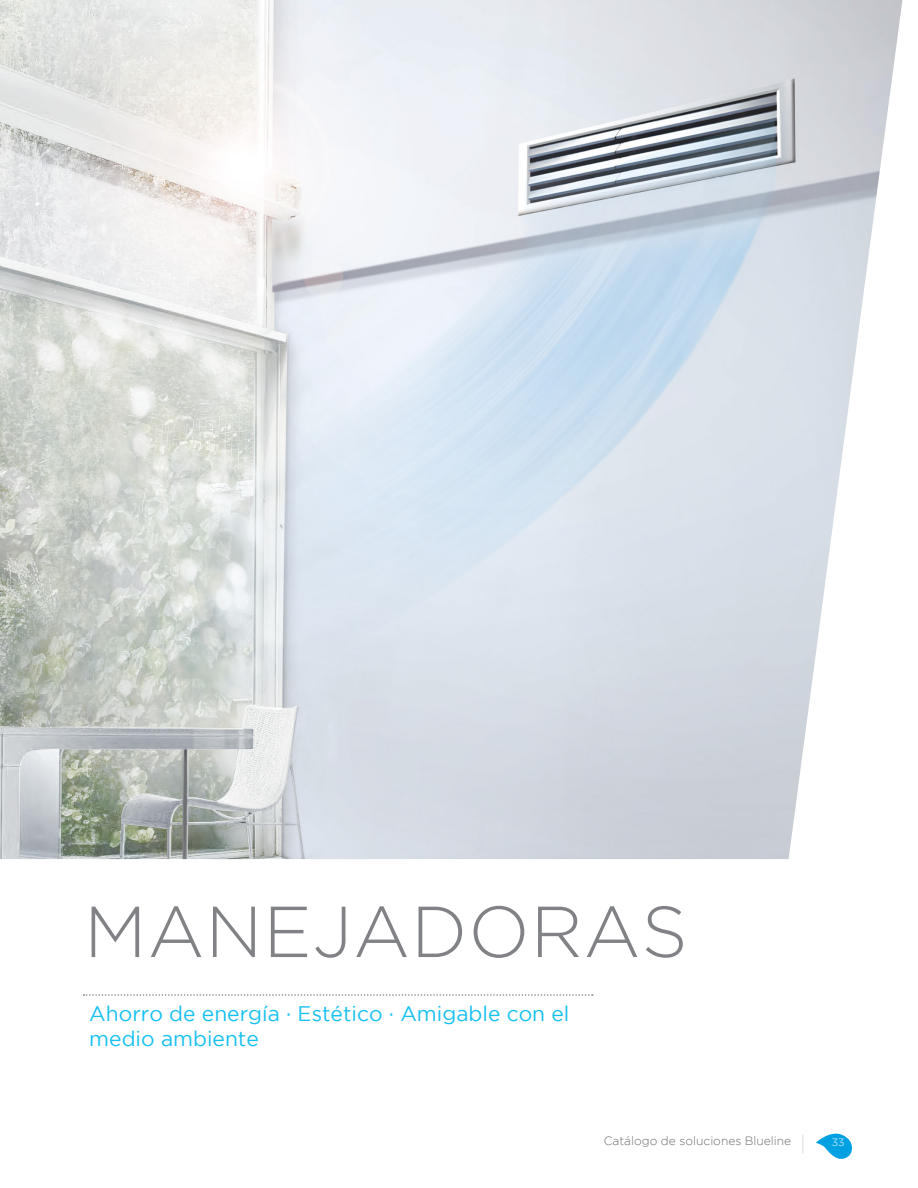
<style>
.page{position:relative;width:918px;height:1188px;background:#fff}
.page>*{position:absolute;margin:0;border:0;box-sizing:border-box;transform-origin:0 0}
.Título{font:300 72px "Gotham";letter-spacing:.015em;color:#808285}
.Intro_2{font:21px/25.2px "Gotham";color:#15c0f2}
.t1{font:300 12px "Gotham";color:#6c6d70}
.t2{font:300 10.5px "Gotham";color:#fff}
</style>
<div class="page">
<svg style="left:816px;top:1133px;width:36px;height:26px"></svg>
<svg style="left:802px;top:1135px;width:1px;height:18px"></svg>
<img style="left:0;top:0;width:902px;height:859px">
<svg style="left:84px;top:994px;width:509px;height:2px"></svg>
<p class="Título" style="left:84px;top:892px;width:605px">MANEJADORAS</p>
<p class="Intro_2" style="left:89px;top:1001px;width:482px">Ahorro de energía · Estético · Amigable con el medio ambiente</p>
<p class="t1" style="left:604px;top:1134px;width:189px">Catálogo de soluciones Blueline</p>
<p class="t2" style="left:832px;top:1137px;width:14px">33</p>
</div>
